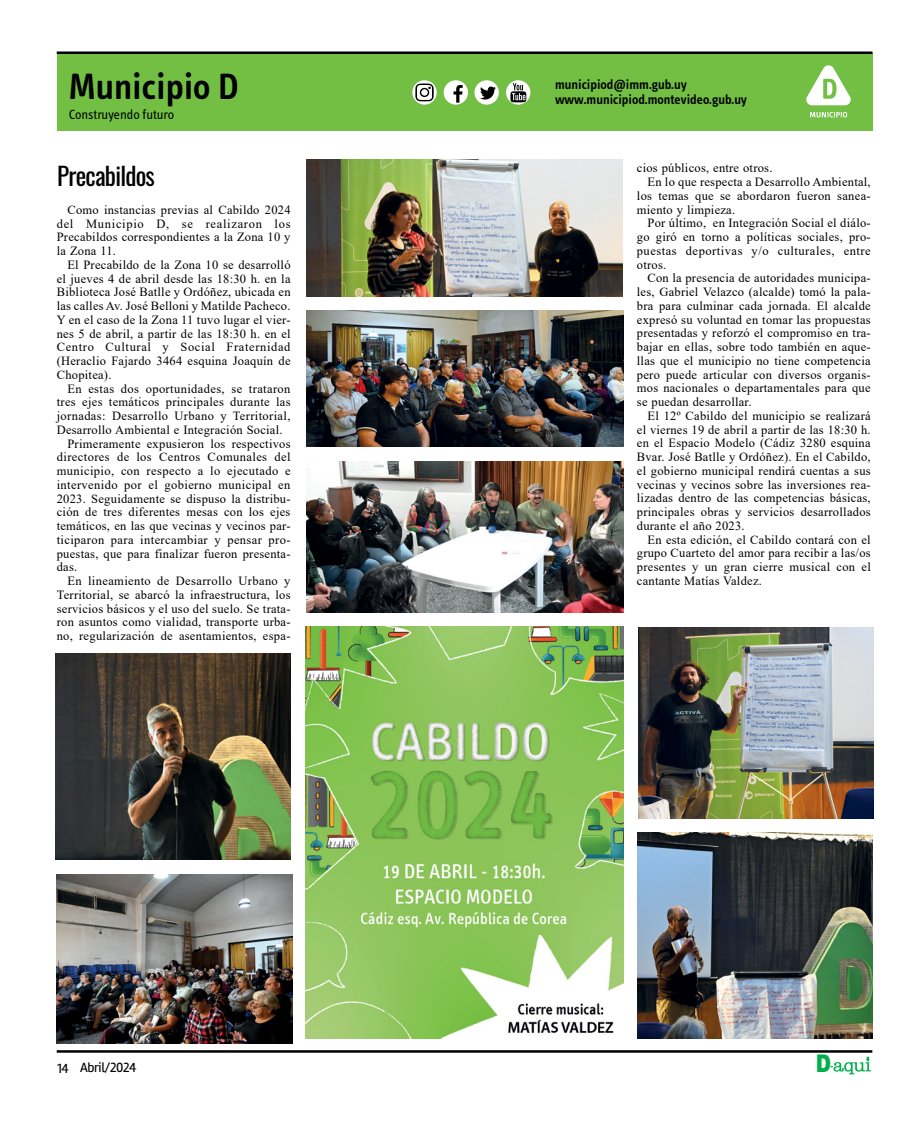
<style>
.page{position:relative;width:922px;height:1125px;background:#fff}
.page>*{position:absolute;margin:0;border:0;box-sizing:border-box;transform-origin:0 0}
.t1{font:600 37.5px "Info Text";color:#000}
.t2{font:25px "Oswald";letter-spacing:-.03em;color:#000}
.t3{font:900 24.38px "Arial";color:#00b04c;scale:.81 1}
.t4{font:600 13.75px "Info Text";color:#000}
.t5{font:13.75px "Info Text";color:#000}
.t6{font:13.75px "Rambla";letter-spacing:-.03em;color:#000}
.t7{font:12.5px/13.8px "Times New Roman";letter-spacing:.02em;color:#000;text-align:justify}
.t8{font:12.5px "Times New Roman";letter-spacing:.04em;color:#000}
</style>
<div class="page">
<hr style="left:57px;top:1050px;width:815px;height:3px;background:#000">
<svg style="left:830px;top:1057px;width:40px;height:17px"></svg>
<div style="left:57px;top:52px;width:815px;height:79px;background:#72bf44"></div>
<hr style="left:57px;top:51px;width:815px;height:3px;background:#000">
<div style="left:443px;top:80px;width:25px;height:25px;background:#fff;border-radius:50%"></div>
<svg style="left:453px;top:85px;width:9px;height:18px"></svg>
<div style="left:474px;top:80px;width:24px;height:25px;background:#fff;border-radius:50%"></div>
<svg style="left:480px;top:87px;width:16px;height:13px"></svg>
<svg style="left:506px;top:80px;width:24px;height:25px"></svg>
<svg style="left:510px;top:83px;width:16px;height:19px"></svg>
<svg style="left:412px;top:80px;width:24px;height:25px"></svg>
<svg style="left:415px;top:84px;width:18px;height:17px"></svg>
<svg style="left:809px;top:112px;width:38px;height:5px"></svg>
<svg style="left:806px;top:65px;width:45px;height:40px"></svg>
<img style="left:306px;top:627px;width:317px;height:412px">
<img style="left:637px;top:832px;width:234px;height:206px">
<img style="left:638px;top:628px;width:234px;height:191px">
<img style="left:306px;top:310px;width:317px;height:137px">
<img style="left:306px;top:159px;width:316px;height:137px">
<img style="left:55px;top:654px;width:235px;height:206px">
<img style="left:306px;top:461px;width:317px;height:151px">
<img style="left:57px;top:874px;width:236px;height:169px">
<h1 class="t1" style="left:69px;top:65px;width:171px">Municipio D</h1>
<p class="t5" style="left:69px;top:107px;width:107px">Construyendo futuro</p>
<p class="t4" style="left:555px;top:77px;width:133px">municipiod@imm.gub.uy</p>
<p class="t4" style="left:555px;top:92px;width:193px">www.municipiod.montevideo.gub.uy</p>
<h2 class="t2" style="left:57px;top:154px;width:99px">Precabildos</h2>
<p class="t7" style="left:636px;top:161px;width:137px">cios públicos, entre otros.</p>
<p class="t7" style="left:647px;top:175px;width:225px">En lo que respecta a Desarrollo Ambiental,</p>
<p class="t7" style="left:636px;top:189px;width:235px">los temas que se abordaron fueron sanea-</p>
<p class="t7" style="left:636px;top:202px;width:100px">miento y limpieza.</p>
<p class="t7" style="left:647px;top:216px;width:225px">Por último, en Integración Social el diálo-</p>
<p class="t7" style="left:636px;top:230px;width:235px">go giró en torno a políticas sociales, pro-</p>
<p class="t8" style="left:636px;top:242px;width:235px">puestas deportivas y/o culturales, entre</p>
<p class="t7" style="left:636px;top:257px;width:31px">otros.</p>
<p class="t7" style="left:647px;top:271px;width:224px">Con la presencia de autoridades municipa-</p>
<p class="t7" style="left:636px;top:285px;width:235px">les, Gabriel Velazco (alcalde) tomó la pala-</p>
<p class="t7" style="left:636px;top:299px;width:235px">bra para culminar cada jornada. El alcalde</p>
<p class="t7" style="left:636px;top:312px;width:235px">expresó su voluntad en tomar las propuestas</p>
<p class="t7" style="left:636px;top:326px;width:235px">presentadas y reforzó el compromiso en tra-</p>
<p class="t7" style="left:636px;top:340px;width:235px">bajar en ellas, sobre todo también en aque-</p>
<p class="t7" style="left:636px;top:354px;width:235px">llas que el municipio no tiene competencia</p>
<p class="t7" style="left:636px;top:367px;width:235px">pero puede articular con diversos organis-</p>
<p class="t7" style="left:636px;top:381px;width:235px">mos nacionales o departamentales para que</p>
<p class="t7" style="left:636px;top:395px;width:116px">se puedan desarrollar.</p>
<p class="t7" style="left:647px;top:409px;width:225px">El 12º Cabildo del municipio se realizará</p>
<p class="t7" style="left:636px;top:422px;width:235px">el viernes 19 de abril a partir de las 18:30 h.</p>
<p class="t7" style="left:636px;top:436px;width:235px">en el Espacio Modelo (Cádiz 3280 esquina</p>
<p class="t7" style="left:636px;top:450px;width:235px">Bvar. José Batlle y Ordóñez). En el Cabildo,</p>
<p class="t7" style="left:636px;top:464px;width:235px">el gobierno municipal rendirá cuentas a sus</p>
<p class="t7" style="left:636px;top:477px;width:235px">vecinas y vecinos sobre las inversiones rea-</p>
<p class="t7" style="left:636px;top:491px;width:235px">lizadas dentro de las competencias básicas,</p>
<p class="t7" style="left:636px;top:505px;width:235px">principales obras y servicios desarrollados</p>
<p class="t7" style="left:636px;top:519px;width:109px">durante el año 2023.</p>
<p class="t7" style="left:647px;top:532px;width:225px">En esta edición, el Cabildo contará con el</p>
<p class="t7" style="left:636px;top:546px;width:235px">grupo Cuarteto del amor para recibir a las/os</p>
<p class="t7" style="left:636px;top:560px;width:235px">presentes y un gran cierre musical con el</p>
<p class="t7" style="left:636px;top:574px;width:126px">cantante Matías Valdez.</p>
<p class="t7" style="left:57px;top:202px;width:235px;text-indent:11px">Como instancias previas al Cabildo 2024 del Municipio D, se realizaron los Precabildos correspondientes a la Zona 10 y la Zona 11.</p>
<p class="t7" style="left:57px;top:257px;width:235px;text-indent:11px">El Precabildo de la Zona 10 se desarrolló el jueves 4 de abril desde las 18:30 h. en la Biblioteca José Batlle y Ordóñez, ubicada en las calles Av. José Belloni y Matilde Pacheco.<br>Y en el caso de la Zona 11 tuvo lugar el vier&shy;nes 5 de abril, a partir de las 18:30 h. en el Centro Cultural y Social Fraternidad (Heraclio Fajardo 3464 esquina Joaquín de Chopitea).</p>
<p class="t7" style="left:67px;top:381px;width:224px">En estas dos oportunidades, se trataron</p>
<p class="t7" style="left:57px;top:395px;width:235px">tres ejes temáticos principales durante las</p>
<p class="t7" style="left:57px;top:409px;width:235px">jornadas: Desarrollo Urbano y Territorial,</p>
<p class="t7" style="left:57px;top:422px;width:227px">Desarrollo Ambiental e Integración Social.</p>
<p class="t7" style="left:67px;top:436px;width:225px">Primeramente expusieron los respectivos</p>
<p class="t7" style="left:57px;top:450px;width:235px">directores de los Centros Comunales del</p>
<p class="t7" style="left:57px;top:464px;width:235px">municipio, con respecto a lo ejecutado e</p>
<p class="t7" style="left:57px;top:477px;width:235px">intervenido por el gobierno municipal en</p>
<p class="t7" style="left:57px;top:491px;width:235px">2023. Seguidamente se dispuso la distribu-</p>
<p class="t7" style="left:57px;top:505px;width:235px">ción de tres diferentes mesas con los ejes</p>
<p class="t7" style="left:57px;top:519px;width:235px">temáticos, en las que vecinas y vecinos par-</p>
<p class="t7" style="left:57px;top:532px;width:235px">ticiparon para intercambiar y pensar pro-</p>
<p class="t7" style="left:57px;top:546px;width:235px">puestas, que para finalizar fueron presenta-</p>
<p class="t7" style="left:57px;top:560px;width:22px">das.</p>
<p class="t7" style="left:67px;top:574px;width:224px">En lineamiento de Desarrollo Urbano y</p>
<p class="t7" style="left:57px;top:587px;width:235px">Territorial, se abarcó la infraestructura, los</p>
<p class="t7" style="left:57px;top:601px;width:235px">servicios básicos y el uso del suelo. Se trata-</p>
<p class="t7" style="left:57px;top:615px;width:235px">ron asuntos como vialidad, transporte urba-</p>
<p class="t7" style="left:57px;top:629px;width:235px">no, regularización de asentamientos, espa-</p>
<p class="t6" style="left:57px;top:1059px;width:81px">14 Abril/2024</p>
<h3 class="t3" style="left:815px;top:1045px;width:20px">D</h3>
</div>
